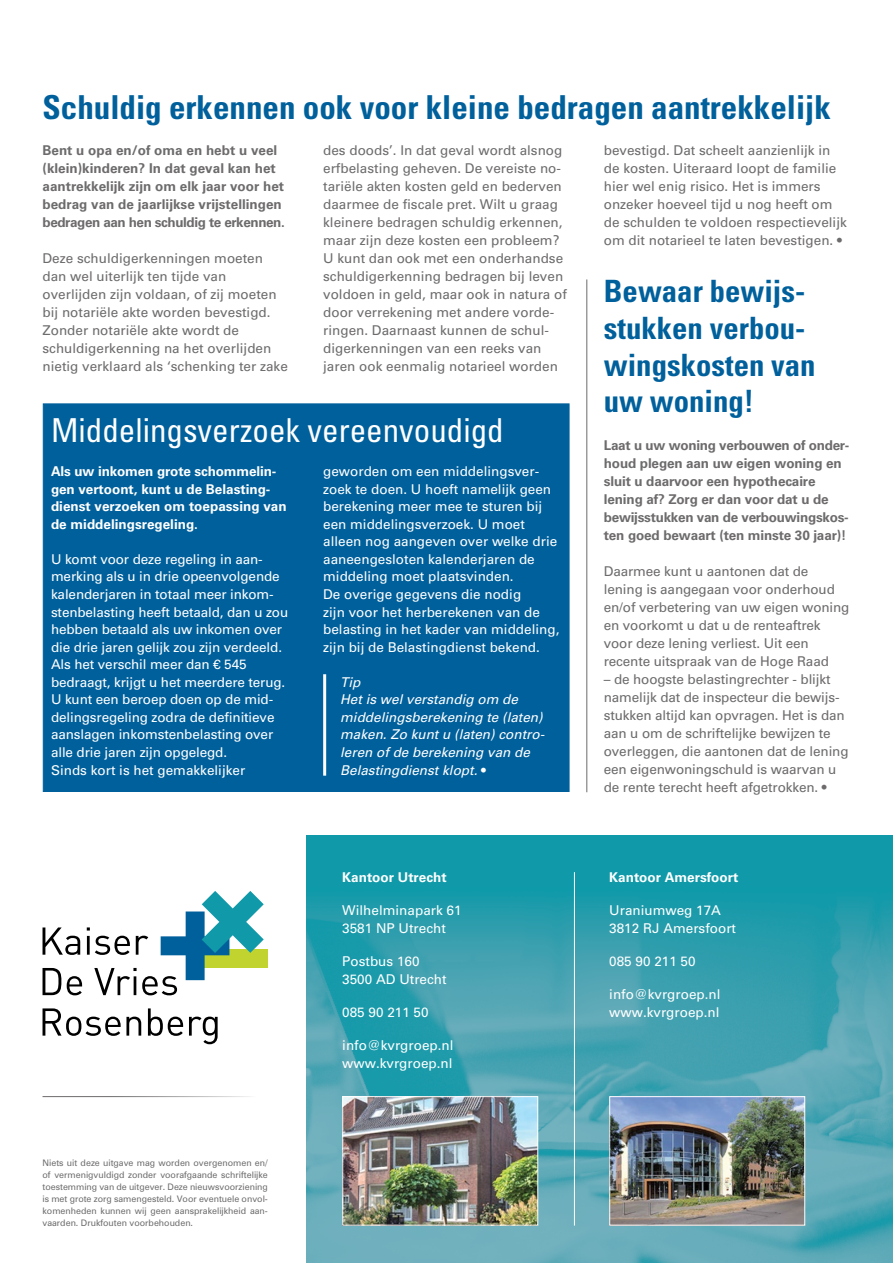
<style>
.page{position:relative;width:893px;height:1263px;background:#fff}
.page>*{position:absolute;margin:0;border:0;box-sizing:border-box;transform-origin:0 0}
.t1{font:700 condensed 33px "Univers LT Std";color:#00609c}
.t2{font:condensed 33px "Univers LT Std";color:#fff}
.t3{font:700 condensed 30.75px/36.9px "Univers LT Std";color:#00609c}
.t4{font:13.5px/18px "Univers LT Std";color:#6d6b6b}
.t5{font:13.5px/17.5px "Univers LT Std";color:#fff}
.t6{font:700 13.5px/18px "Univers LT Std";letter-spacing:-.01em;color:#6d6b6b}
.t7{font:700 13.5px/17.5px "Univers LT Std";color:#fff}
.t8{font:italic 13.5px/17.5px "Univers LT Std";color:#fff}
.t9{font:9px/12px "Zurich BT";color:#6d6b6b;text-align:justify}
.s1{font-style:normal}
</style>
<div class="page">
<div style="left:199px;top:949px;width:69px;height:19px;background:#c1d32f"></div>
<svg style="left:43px;top:891px;width:221px;height:104px"></svg>
<svg style="left:43px;top:1008px;width:98px;height:28px"></svg>
<svg style="left:148px;top:1008px;width:35px;height:28px"></svg>
<svg style="left:189px;top:1016px;width:29px;height:28px"></svg>
<div style="left:306px;top:836px;width:587px;height:427px;background:#109aa9"></div>
<img style="left:306px;top:887px;width:587px;height:376px">
<hr style="left:574px;top:872px;width:1px;height:353px;background:#fff">
<img style="left:344px;top:1098px;width:192px;height:125px">
<div style="left:342px;top:1096px;width:196px;height:129px;border:1px solid #fff"></div>
<img style="left:611px;top:1098px;width:192px;height:125px">
<div style="left:609px;top:1096px;width:196px;height:129px;border:1px solid #fff"></div>
<div style="left:43px;top:403px;width:526px;height:389px;background:#00609c;border:1px solid #00609c"></div>
<hr style="left:586px;top:279px;width:1px;height:513px;background:#6d6b6b">
<hr style="left:323px;top:674px;width:3px;height:102px;background:#fff">
<h1 class="t1" style="left:43px;top:87px;width:790px">Schuldig erkennen ook voor kleine bedragen aantrekkelijk</h1>
<p class="t6" style="left:43px;top:142px;width:244px">Bent u opa en/of oma en hebt u veel (klein)kinderen? In dat geval kan het aantrekkelijk zijn om elk jaar voor het bedrag van de jaarlijkse vrijstellingen bedragen aan hen schuldig te erkennen.</p>
<p class="t4" style="left:43px;top:250px;width:247px">Deze schuldigerkenningen moeten dan wel uiterlijk ten tijde van overlijden zijn voldaan, of zij moeten bij notariële akte worden bevestigd.<br>Zonder notariële akte wordt de schuldigerkenning na het overlijden nietig verklaard als ‘schenking ter zake</p>
<p class="t4" style="left:323px;top:142px;width:245px">des doods’. In dat geval wordt alsnog erfbelasting geheven. De vereiste no&shy;tariële akten kosten geld en bederven daarmee de fiscale pret. Wilt u graag kleinere bedragen schuldig erkennen, maar zijn deze kosten een probleem?<br>U kunt dan ook met een onderhandse schuldigerkenning bedragen bij leven voldoen in geld, maar ook in natura of door verrekening met andere vorde&shy;ringen. Daarnaast kunnen de schul&shy;digerkenningen van een reeks van jaren ook eenmalig notarieel worden</p>
<p class="t4" style="left:604px;top:142px;width:245px">bevestigd. Dat scheelt aanzienlijk in de kosten. Uiteraard loopt de familie hier wel enig risico. Het is immers onzeker hoeveel tijd u nog heeft om de schulden te voldoen respectievelijk om dit notarieel te laten bevestigen. •</p>
<h2 class="t3" style="left:604px;top:272px;width:213px">Bewaar bewijs&shy;stukken verbou&shy;wingskosten van uw woning!</h2>
<h1 class="t2" style="left:51px;top:410px;width:454px">Middelingsverzoek vereenvoudigd</h1>
<p class="t6" style="left:604px;top:436px;width:247px">Laat u uw woning verbouwen of onder&shy;houd plegen aan uw eigen woning en sluit u daarvoor een hypothecaire lening af? Zorg er dan voor dat u de bewijsstukken van de verbouwingskos&shy;ten goed bewaart (ten minste 30 jaar)!</p>
<p class="t4" style="left:604px;top:562px;width:247px">Daarmee kunt u aantonen dat de lening is aangegaan voor onderhoud en/of verbetering van uw eigen woning en voorkomt u dat u de renteaftrek voor deze lening verliest. Uit een recente uitspraak van de Hoge Raad</p>
<p class="t4" style="left:604px;top:670px;width:246px">– de hoogste belastingrechter - blijkt namelijk dat de inspecteur die bewijs&shy;stukken altijd kan opvragen. Het is dan aan u om de schriftelijke bewijzen te overleggen, die aantonen dat de lening een eigenwoningschuld is waarvan u de rente terecht heeft afgetrokken. •</p>
<p class="t7" style="left:51px;top:463px;width:237px">Als uw inkomen grote schommelin&shy;gen vertoont, kunt u de Belasting&shy;dienst verzoeken om toepassing van de middelingsregeling.</p>
<p class="t5" style="left:51px;top:550px;width:239px">U komt voor deze regeling in aan&shy;merking als u in drie opeenvolgende kalenderjaren in totaal meer inkom&shy;stenbelasting heeft betaald, dan u zou hebben betaald als uw inkomen over die drie jaren gelijk zou zijn verdeeld.<br>Als het verschil meer dan € 545 bedraagt, krijgt u het meerdere terug.<br>U kunt een beroep doen op de mid&shy;delingsregeling zodra de definitieve aanslagen inkomstenbelasting over alle drie jaren zijn opgelegd.<br>Sinds kort is het gemakkelijker</p>
<p class="t5" style="left:323px;top:463px;width:238px">geworden om een middelingsver&shy;zoek te doen. U hoeft namelijk geen berekening meer mee te sturen bij een middelingsverzoek. U moet alleen nog aangeven over welke drie aaneengesloten kalenderjaren de middeling moet plaatsvinden.<br>De overige gegevens die nodig<br>zijn voor het herberekenen van de belasting in het kader van middeling, zijn bij de Belastingdienst bekend.</p>
<p class="t8" style="left:340px;top:673px;width:206px">Tip<br>Het is wel verstandig om de middelingsberekening te (laten) maken. Zo kunt u (laten) contro&shy;leren of de berekening van de<br>Belastingdienst klopt. <span class="s1">•</span></p>
<p class="t9" style="left:43px;top:1156px;width:227px">Niets uit deze uitgave mag worden overgenomen en/ of vermenigvuldigd zonder voorafgaande schriftelijke toestemming van de uitgever. Deze nieuwsvoorziening is met grote zorg samengesteld. Voor eventuele onvol&shy;komenheden kunnen wij geen aansprakelijkheid aan&shy;vaarden. Drukfouten voorbehouden.</p>
<p class="t7" style="left:342px;top:869px;width:106px">Kantoor Utrecht</p>
<p class="t5" style="left:342px;top:902px;width:121px;line-height:18px">Wilhelminapark 61<br>3581 NP Utrecht</p>
<p class="t5" style="left:342px;top:953px;width:106px;line-height:18px">Postbus 160<br>3500 AD Utrecht</p>
<p class="t5" style="left:342px;top:1004px;width:88px">085 90 211 50</p>
<p class="t5" style="left:342px;top:1037px;width:113px;line-height:18px">info@kvrgroep.nl www.kvrgroep.nl</p>
<p class="t7" style="left:609px;top:869px;width:131px">Kantoor Amersfoort</p>
<p class="t5" style="left:609px;top:902px;width:128px;line-height:18px">Uraniumweg 17A<br>3812 RJ Amersfoort</p>
<p class="t5" style="left:609px;top:953px;width:88px">085 90 211 50</p>
<p class="t5" style="left:609px;top:986px;width:113px;line-height:18px">info@kvrgroep.nl www.kvrgroep.nl</p>
</div>
